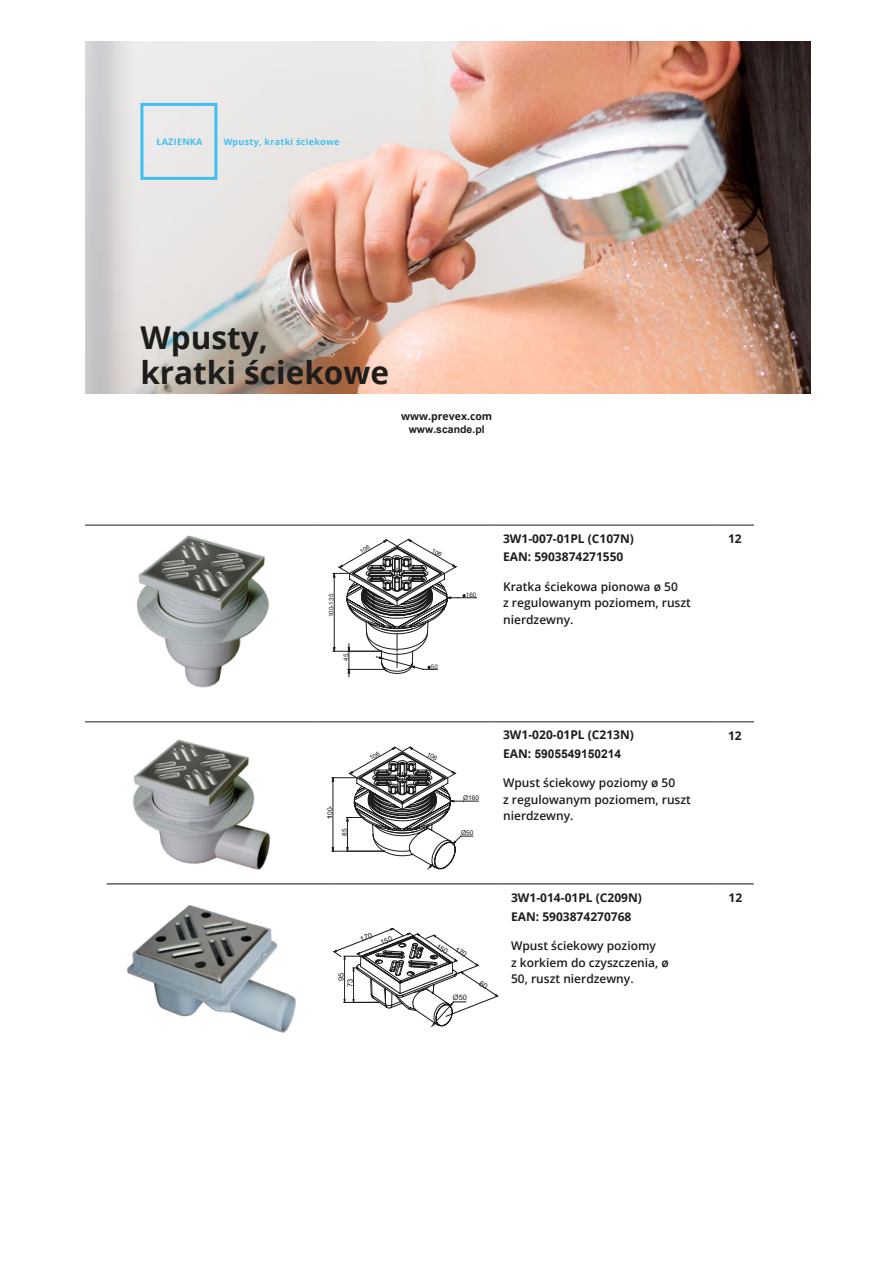
<style>
.page{position:relative;width:893px;height:1263px;background:#fff}
.page>*{position:absolute;margin:0;border:0;box-sizing:border-box;transform-origin:0 0}
.ok{font:700 31.5px/35.5px "Open Sans";color:#1d1d1b}
.t1{font:600 12px/16.5px "Open Sans";color:#1d1d1b}
.t2{font:700 12px/18.6px "Open Sans";color:#1d1d1b}
.t3{font:700 12px "Arial";color:#1d1d1b}
.t4{font:700 10.5px "Open Sans";color:#1d1d1b}
.t5{font:700 10.5px "Arial";color:#1d1d1b}
.t6{font:700 9px "Open Sans";letter-spacing:.03em;color:#41c0f0}
.t7{font:7.5px "Arial";color:#1d1d1b}
.t8{font:6.6px "Arial";color:#1d1d1b}
.t9{font:6.3px "Arial";color:#1d1d1b}
.s1{font-family:"Open Sans"}
</style>
<div class="page">
<img style="left:85px;top:41px;width:725px;height:352px">
<div style="left:140px;top:103px;width:77px;height:77px;border:3px solid #41c0f0"></div>
<hr style="left:85px;top:525px;width:234px;height:1px;background:#1d1d1b">
<hr style="left:319px;top:525px;width:171px;height:1px;background:#1d1d1b">
<hr style="left:490px;top:525px;width:226px;height:1px;background:#1d1d1b">
<hr style="left:716px;top:525px;width:38px;height:1px;background:#1d1d1b">
<img style="left:136px;top:535px;width:133px;height:152px">
<hr style="left:85px;top:721px;width:234px;height:1px;background:#1d1d1b">
<hr style="left:319px;top:721px;width:171px;height:1px;background:#1d1d1b">
<hr style="left:490px;top:721px;width:226px;height:1px;background:#1d1d1b">
<hr style="left:716px;top:721px;width:38px;height:1px;background:#1d1d1b">
<img style="left:133px;top:739px;width:137px;height:131px">
<hr style="left:107px;top:883px;width:226px;height:1px;background:#1d1d1b">
<hr style="left:333px;top:883px;width:166px;height:1px;background:#1d1d1b">
<hr style="left:499px;top:883px;width:218px;height:1px;background:#1d1d1b">
<hr style="left:717px;top:883px;width:37px;height:1px;background:#1d1d1b">
<img style="left:127px;top:905px;width:169px;height:128px">
<svg style="left:333px;top:539px;width:144px;height:138px"></svg>
<svg style="left:332px;top:746px;width:147px;height:123px"></svg>
<svg style="left:333px;top:928px;width:165px;height:99px"></svg>
<p class="t6" style="left:156px;top:135px;width:47px">ŁAZIENKA</p>
<p class="t6" style="left:224px;top:136px;width:117px">Wpusty, kratki ściekowe</p>
<p class="ok" style="left:140px;top:319px;width:250px">Wpusty,<br>kratki ściekowe</p>
<p class="t4" style="left:401px;top:409px;width:93px">www.prevex.com</p>
<p class="t5" style="left:409px;top:422px;width:77px">www.scande.pl</p>
<p class="t9" style="left:327px;top:617px;width:25px;rotate:-90deg">100-135</p>
<p class="t9" style="left:342px;top:661px;width:9px;rotate:-90deg">45</p>
<p class="t8" style="left:325px;top:819px;width:15px;rotate:-90deg">100-</p>
<p class="t8" style="left:340px;top:835px;width:9px;rotate:-90deg">85</p>
<p class="t7" style="left:336px;top:981px;width:10px;rotate:-90deg">95</p>
<p class="t7" style="left:345px;top:987px;width:10px;rotate:-90deg">73</p>
<p class="t9" style="left:431px;top:662px;width:9px">50</p>
<p class="t9" style="left:466px;top:590px;width:12px">160</p>
<p class="t2" style="left:503px;top:529px;width:132px">3W1-007-01PL (C107N)<br>EAN: 5903874271550</p>
<p class="t1" style="left:503px;top:578px;width:189px">Kratka ściekowa pionowa ø 50<br>z regulowanym poziomem, ruszt nierdzewny.</p>
<p class="t8" style="left:463px;top:793px;width:18px">Ø160</p>
<p class="t8" style="left:461px;top:828px;width:14px">Ø50</p>
<p class="t7" style="left:453px;top:992px;width:16px">Ø50</p>
<p class="t2" style="left:503px;top:725px;width:132px">3W1-020-01PL (C213N)</p>
<p class="t3" style="left:503px;top:745px;width:120px"><span class="s1">EAN:</span> 5905549150214</p>
<p class="t1" style="left:503px;top:774px;width:189px">Wpust ściekowy poziomy ø 50<br>z regulowanym poziomem, ruszt nierdzewny.</p>
<p class="t2" style="left:511px;top:888px;width:132px">3W1-014-01PL (C209N)<br>EAN: 5903874270768</p>
<p class="t1" style="left:511px;top:937px;width:159px">Wpust ściekowy poziomy<br>z korkiem do czyszczenia, ø<br>50, ruszt nierdzewny.</p>
<p class="t2" style="left:728px;top:529px;width:15px">12</p>
<p class="t2" style="left:728px;top:725px;width:15px">12</p>
<p class="t2" style="left:729px;top:888px;width:15px">12</p>
</div>
